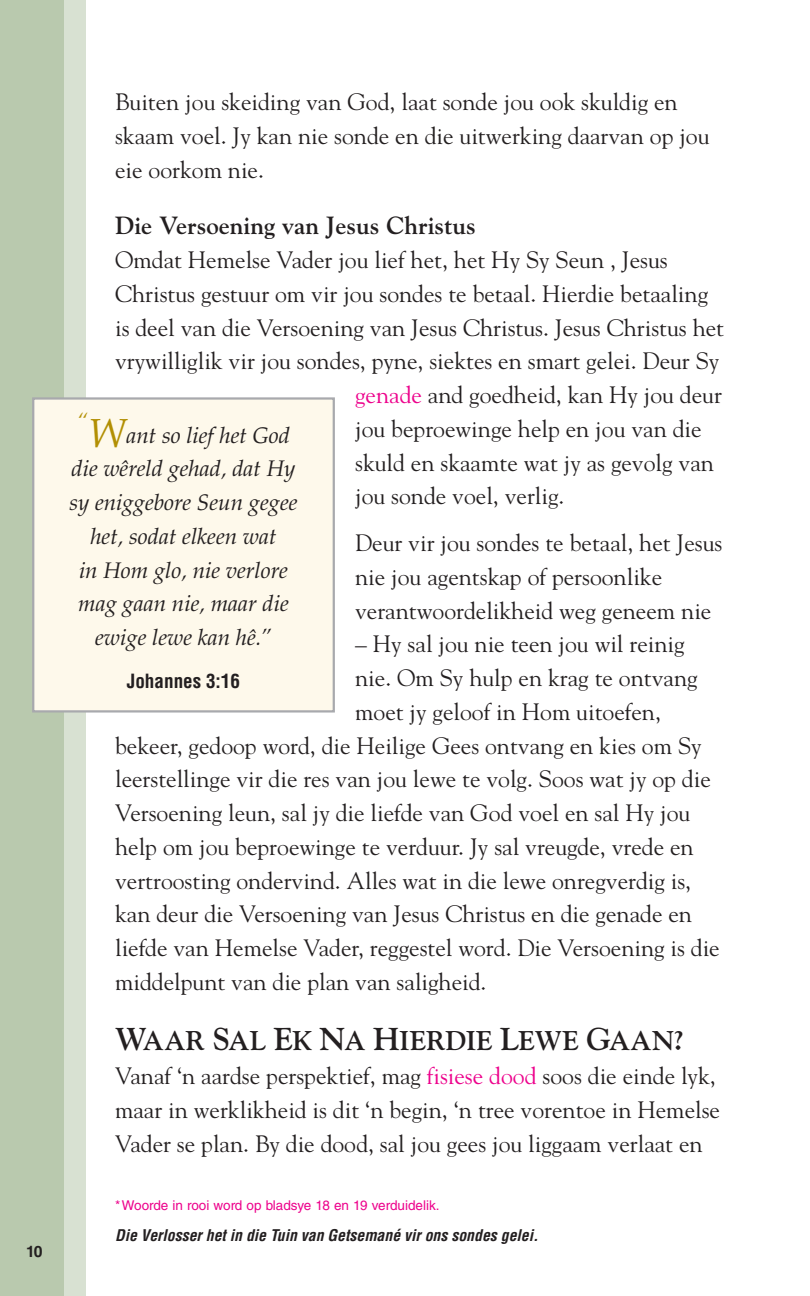
<style>
.page{position:relative;width:810px;height:1296px;background:#fff}
.page>*{position:absolute;margin:0;border:0;box-sizing:border-box;transform-origin:0 0}
.t1{font:700 27px "Goudy Oldstylelds Lat";letter-spacing:.005em;color:#231f20}
.t2{font:700 24.75px "Goudy Oldstylelds Lat";color:#231f20}
.t3{font:23.62px/33.8px "Goudy Oldstylelds Lat";color:#231f20}
.t4{font:italic 22.5px/33.8px "Palatinolds Lat";color:#231f20;text-align:center}
.t5{font:700 condensed 19.12px "Helveticalds Lat";color:#231f20}
.t6{font:italic 700 condensed 15.75px "Helveticalds Lat";color:#231f20}
.t7{font:700 15.75px "Helveticalds Lat";color:#231f20}
.t8{font:13.5px "Helveticalds Lat";color:#ed028c}
.s1{color:#ed028c}
.s2{font-size:31.5px}
.s3{font-size:40.5px;color:#b28f03}
</style>
<div class="page">
<div style="left:0;top:0;width:85px;height:1296px;background:#b9c9ae"></div>
<div style="left:64px;top:0;width:21px;height:1296px;background:#d8e1d2"></div>
<div style="left:33px;top:398px;width:301px;height:313px;background:#fef9eb"></div>
<div style="left:32px;top:397px;width:303px;height:316px;border:2px solid #a8a9ad"></div>
<p class="t7" style="left:26px;top:1239px;width:18px">10</p>
<p class="t3" style="left:115px;top:83px;width:596px">Buiten jou skeiding van God, laat sonde jou ook skuldig en skaam voel. Jy kan nie sonde en die uitwerking daarvan op jou eie oorkom nie.</p>
<p class="t2" style="left:115px;top:206px;width:362px">Die Versoening van Jesus Christus</p>
<p class="t3" style="left:115px;top:241px;width:554px">Omdat Hemelse Vader jou lief het, het Hy Sy Seun , Jesus</p>
<p class="t3" style="left:115px;top:275px;width:595px">Christus gestuur om vir jou sondes te betaal. Hierdie betaaling</p>
<p class="t3" style="left:115px;top:308px;width:611px">is deel van die Versoening van Jesus Christus. Jesus Christus het</p>
<p class="t3" style="left:115px;top:342px;width:606px">vrywilliglik vir jou sondes, pyne, siektes en smart gelei. Deur Sy</p>
<p class="t3" style="left:355px;top:376px;width:368px"><span class="s1">genade</span> and goedheid, kan Hy jou deur</p>
<p class="t3" style="left:355px;top:410px;width:348px">jou beproewinge help en jou van die</p>
<p class="t3" style="left:355px;top:443px;width:360px">skuld en skaamte wat jy as gevolg van</p>
<p class="t3" style="left:355px;top:477px;width:211px">jou sonde voel, verlig.</p>
<p class="t3" style="left:355px;top:524px;width:369px">Deur vir jou sondes te betaal, het Jesus nie jou agentskap of persoonlike verantwoordelikheid weg geneem nie</p>
<p class="t3" style="left:355px;top:625px;width:331px">– Hy sal jou nie teen jou wil reinig</p>
<p class="t3" style="left:355px;top:659px;width:344px">nie. Om Sy hulp en krag te ontvang</p>
<p class="t3" style="left:355px;top:693px;width:307px">moet jy geloof in Hom uitoefen,</p>
<p class="t3" style="left:115px;top:726px;width:588px">bekeer, gedoop word, die Heilige Gees ontvang en kies om Sy</p>
<p class="t3" style="left:115px;top:760px;width:597px">leerstellinge vir die res van jou lewe te volg. Soos wat jy op die</p>
<p class="t3" style="left:115px;top:794px;width:577px">Versoening leun, sal jy die liefde van God voel en sal Hy jou</p>
<p class="t3" style="left:115px;top:828px;width:580px">help om jou beproewinge te verduur. Jy sal vreugde, vrede en</p>
<p class="t3" style="left:115px;top:861px;width:578px">vertroosting ondervind. Alles wat in die lewe onregverdig is,</p>
<p class="t3" style="left:115px;top:895px;width:578px">kan deur die Versoening van Jesus Christus en die genade en</p>
<p class="t3" style="left:115px;top:929px;width:606px">liefde van Hemelse Vader, reggestel word. Die Versoening is die</p>
<p class="t3" style="left:115px;top:963px;width:373px">middelpunt van die plan van saligheid.</p>
<p class="t1" style="left:115px;top:1019px;width:571px"><span class="s2">W</span>aar <span class="s2">S</span>al <span class="s2">E</span>k <span class="s2">N</span>a <span class="s2">H</span>ierdie <span class="s2">L</span>ewe <span class="s2">G</span>aan?</p>
<p class="t3" style="left:115px;top:1057px;width:606px">Vanaf ‘n aardse perspektief, mag <span class="s1">fisiese dood</span> soos die einde lyk, maar in werklikheid is dit ‘n begin, ‘n tree vorentoe in Hemelse<br>Vader se plan. By die dood, sal jou gees jou liggaam verlaat en</p>
<p class="t4" style="left:69px;top:416px;width:230px"><sup>“</sup><span class="s3">W</span>ant so lief het God die wêreld gehad, dat Hy sy eniggebore Seun gegee het, sodat elkeen wat<br>in Hom glo, nie verlore mag gaan nie, maar die ewige lewe kan hê.”</p>
<p class="t5" style="left:127px;top:664px;width:115px">Johannes 3:16</p>
<p class="t8" style="left:115px;top:1195px;width:326px">*Woorde in rooi word op bladsye 18 en 19 verduidelik.</p>
<p class="t6" style="left:115px;top:1221px;width:425px">Die Verlosser het in die Tuin van Getsemané vir ons sondes gelei.</p>
</div>
